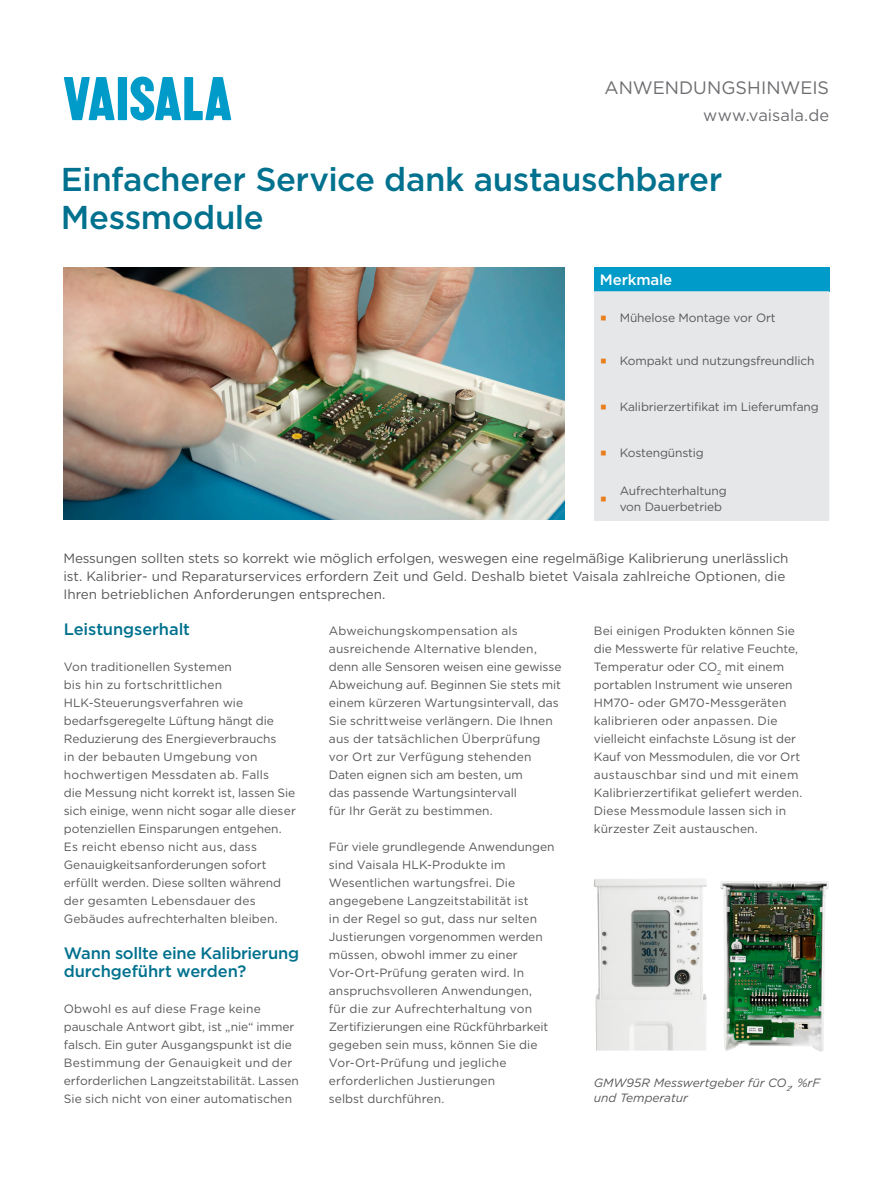
<style>
.page{position:relative;width:893px;height:1191px;background:#fff}
.page>*{position:absolute;margin:0;border:0;box-sizing:border-box;transform-origin:0 0}
._2-pager_Headline{font:500 33px/37.5px "Gotham";letter-spacing:-.01em;color:#00718e}
.Bullet{font:900 21px "Arial";color:#ea7e1d}
.Document_type{font:18px "Gotham";color:#6c6d70}
.Bodytext{font:500 16.5px/18px "Gotham";letter-spacing:-.015em;color:#00718e}
.Subheadline_blue{font:500 16.5px "Gotham";letter-spacing:-.005em;color:#00718e}
.Web_address_in_banne{font:16.5px "Gotham";color:#6c6d70}
.Box_headline{font:500 15px "Gotham";letter-spacing:-.01em;color:#fff}
.Ingress{font:13.5px/18px "Gotham";color:#57585a}
.Bodytext-2{font:12px/18px "Gotham";letter-spacing:.005em;color:#57585a}
.Bullet_list{font:12px/16.5px "Gotham";letter-spacing:-.01em;color:#57585a}
.t1{font:italic 12px/15px "Gotham";color:#57585a}
</style>
<div class="page">
<svg style="left:64px;top:77px;width:51px;height:43px"></svg>
<div style="left:118px;top:77px;width:9px;height:43px;background:#009bc8"></div>
<svg style="left:130px;top:77px;width:101px;height:43px"></svg>
<img style="left:720px;top:881px;width:109px;height:170px">
<img style="left:594px;top:878px;width:113px;height:172px">
<img style="left:64px;top:267px;width:500px;height:252px">
<div style="left:594px;top:267px;width:235px;height:24px;background:#009bc8"></div>
<div style="left:594px;top:291px;width:235px;height:230px;background:#e6e7e9"></div>
<p class="Document_type" style="left:604px;top:76px;width:226px">ANWENDUNGSHINWEIS</p>
<p class="Web_address_in_banne" style="left:703px;top:105px;width:127px">www.vaisala.de</p>
<p class="_2-pager_Headline" style="left:61px;top:161px;width:663px">Einfacherer Service dank austauschbarer<br>Messmodule</p>
<p class="Box_headline" style="left:600px;top:270px;width:74px">Merkmale</p>
<p class="Bullet" style="left:600px;top:302px;width:9px">▪</p>
<p class="Bullet_list" style="left:620px;top:310px;width:157px">Mühelose Montage vor Ort</p>
<p class="Bullet" style="left:600px;top:345px;width:9px">▪</p>
<p class="Bullet_list" style="left:620px;top:352px;width:196px">Kompakt und nutzungsfreundlich</p>
<p class="Bullet" style="left:600px;top:391px;width:9px">▪</p>
<p class="Bullet_list" style="left:620px;top:398px;width:201px">Kalibrierzertifikat im Lieferumfang</p>
<p class="Bullet" style="left:600px;top:437px;width:9px">▪</p>
<p class="Bullet_list" style="left:620px;top:444px;width:86px">Kostengünstig</p>
<p class="Bullet" style="left:600px;top:483px;width:9px">▪</p>
<p class="Bullet_list" style="left:620px;top:482px;width:108px">Aufrechterhaltung von Dauerbetrieb</p>
<p class="Ingress" style="left:63px;top:548px;width:727px">Messungen sollten stets so korrekt wie möglich erfolgen, weswegen eine regelmäßige Kalibrierung unerlässlich ist. Kalibrier- und Reparaturservices erfordern Zeit und Geld. Deshalb bietet Vaisala zahlreiche Optionen, die<br>Ihren betrieblichen Anforderungen entsprechen.</p>
<p class="Bodytext-2" style="left:594px;top:621px;width:210px">Bei einigen Produkten können Sie die Messwerte für relative Feuchte, Temperatur oder CO<sub>2</sub> mit einem portablen Instrument wie unseren HM70- oder GM70-Messgeräten kalibrieren oder anpassen. Die vielleicht einfachste Lösung ist der Kauf von Messmodulen, die vor Ort austauschbar sind und mit einem Kalibrierzertifikat geliefert werden.<br>Diese Messmodule lassen sich in kürzester Zeit austauschen.</p>
<p class="Subheadline_blue" style="left:64px;top:618px;width:128px">Leistungserhalt</p>
<p class="Bodytext-2" style="left:64px;top:657px;width:234px">Von traditionellen Systemen<br>bis hin zu fortschrittlichen HLK-Steuerungsverfahren wie bedarfsgeregelte Lüftung hängt die Reduzierung des Energieverbrauchs<br>in der bebauten Umgebung von hochwertigen Messdaten ab. Falls<br>die Messung nicht korrekt ist, lassen Sie sich einige, wenn nicht sogar alle dieser potenziellen Einsparungen entgehen.<br>Es reicht ebenso nicht aus, dass Genauigkeitsanforderungen sofort erfüllt werden. Diese sollten während der gesamten Lebensdauer des Gebäudes aufrechterhalten bleiben.</p>
<p class="Bodytext" style="left:64px;top:943px;width:237px">Wann sollte eine Kalibrierung durchgeführt werden?</p>
<p class="Bodytext-2" style="left:64px;top:999px;width:237px">Obwohl es auf diese Frage keine pauschale Antwort gibt, ist „nie“ immer falsch. Ein guter Ausgangspunkt ist die Bestimmung der Genauigkeit und der erforderlichen Langzeitstabilität. Lassen Sie sich nicht von einer automatischen</p>
<p class="Bodytext-2" style="left:329px;top:621px;width:234px">Abweichungskompensation als ausreichende Alternative blenden, denn alle Sensoren weisen eine gewisse Abweichung auf. Beginnen Sie stets mit einem kürzeren Wartungsintervall, das Sie schrittweise verlängern. Die Ihnen aus der tatsächlichen Überprüfung vor Ort zur Verfügung stehenden Daten eignen sich am besten, um<br>das passende Wartungsintervall<br>für Ihr Gerät zu bestimmen.</p>
<p class="Bodytext-2" style="left:329px;top:837px;width:227px">Für viele grundlegende Anwendungen sind Vaisala HLK-Produkte im<br>Wesentlichen wartungsfrei. Die angegebene Langzeitstabilität ist<br>in der Regel so gut, dass nur selten<br>Justierungen vorgenommen werden müssen, obwohl immer zu einer<br>Vor-Ort-Prüfung geraten wird. In anspruchsvolleren Anwendungen,<br>für die zur Aufrechterhaltung von<br>Zertifizierungen eine Rückführbarkeit gegeben sein muss, können Sie die<br>Vor-Ort-Prüfung und jegliche erforderlichen Justierungen<br>selbst durchführen.</p>
<p class="t1" style="left:594px;top:1075px;width:228px">GMW95R Messwertgeber für CO<sub>2</sub>, %rF und Temperatur</p>
</div>
